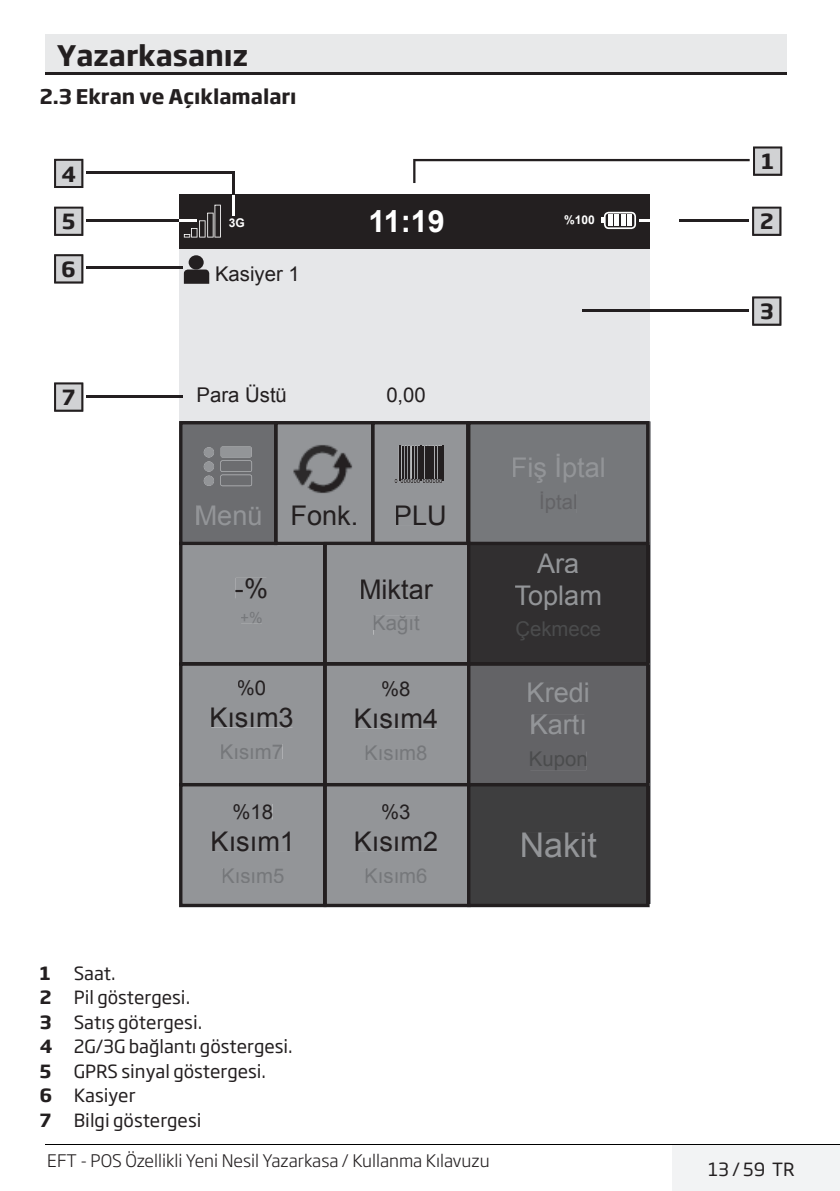
<style>
.page{position:relative;width:840px;height:1191px;background:#fff}
.page>*{position:absolute;margin:0;border:0;box-sizing:border-box;transform-origin:0 0}
.t1{font:33.8px "Arial";color:#939598}
.t2{font:700 30.4px "Arial";color:#fff}
.t3{font:700 28px "Soho Gothic Pro";color:#231f20}
.t4{font:27px "Arial";color:#231f20}
.t5{font:27px/31.8px "Arial";color:#939598}
.t6{font:700 20.6px "Soho Gothic Pro";color:#231f20}
.t7{font:20.4px "Arial";color:#231f20}
.t8{font:20.4px "Arial";color:#76787b}
.t9{font:20.4px "Arial";color:#4b4c4d}
.t10{font:20.4px "Arial";color:#636366}
.t11{font:700 20px "Soho Gothic Pro";color:#231f20}
.t12{font:18px/24.4px "Soho Gothic Pro";color:#231f20}
.t13{font:700 18px "Soho Gothic Pro";color:#231f20}
.t14{font:300 17.2px "Soho Gothic Pro";color:#231f20}
.t15{font:15.2px "Arial";color:#76787b}
.t16{font:700 12px "Arial";color:#fff}
.s1{color:#939598}
.s2{font-weight:700}
</style>
<div class="page">
<div style="left:671px;top:1145px;width:168px;height:46px;background:#f2f3f4"></div>
<hr style="left:45px;top:1144px;width:794px;height:1px;background:#000">
<div style="left:45px;top:34px;width:741px;height:40px;background:#e8e9ea"></div>
<hr style="left:45px;top:73px;width:741px;height:2px;background:#231f20">
<div style="left:179px;top:194px;width:470px;height:713px;background:#e6e7e9"></div>
<div style="left:179px;top:194px;width:470px;height:54px;background:#231f20"></div>
<svg style="left:601px;top:212px;width:34px;height:17px"></svg>
<div style="left:627px;top:215px;width:5px;height:11px;background:#fff"></div>
<div style="left:620px;top:215px;width:5px;height:11px;background:#fff"></div>
<hr style="left:614px;top:215px;width:4px;height:11px;background:#fff">
<div style="left:607px;top:215px;width:5px;height:11px;background:#fff"></div>
<svg style="left:184px;top:269px;width:25px;height:15px"></svg>
<div style="left:188px;top:255px;width:15px;height:14px;background:#231f20;border-radius:50%"></div>
<svg style="left:179px;top:421px;width:471px;height:486px;background:#717274"></svg>
<img style="left:293px;top:444px;width:60px;height:49px">
<hr style="left:638px;top:219px;width:110px;height:2px;background:#231f20">
<svg style="left:752px;top:207px;width:28px;height:29px"></svg>
<hr style="left:638px;top:219px;width:40px;height:2px;background:#fff">
<hr style="left:582px;top:309px;width:166px;height:2px;background:#231f20">
<svg style="left:752px;top:296px;width:28px;height:30px"></svg>
<svg style="left:413px;top:146px;width:368px;height:37px"></svg>
<hr style="left:86px;top:267px;width:97px;height:2px;background:#231f20">
<svg style="left:54px;top:254px;width:29px;height:29px"></svg>
<hr style="left:86px;top:395px;width:97px;height:2px;background:#231f20">
<svg style="left:54px;top:382px;width:29px;height:29px"></svg>
<hr style="left:86px;top:219px;width:111px;height:2px;background:#231f20">
<svg style="left:54px;top:207px;width:29px;height:29px"></svg>
<svg style="left:179px;top:205px;width:42px;height:32px"></svg>
<hr style="left:86px;top:171px;width:148px;height:2px;background:#231f20">
<svg style="left:54px;top:159px;width:29px;height:29px"></svg>
<hr style="left:233px;top:194px;width:2px;height:22px;background:#fff">
<hr style="left:233px;top:171px;width:2px;height:23px;background:#231f20">
<h3 class="t3" style="left:57px;top:33px;width:193px">Yazarkasanız</h3>
<p class="t11" style="left:40px;top:80px;width:258px">2.3 Ekran ve Açıklamaları</p>
<p class="t6" style="left:61px;top:157px;width:16px">4</p>
<p class="t6" style="left:62px;top:205px;width:15px">5</p>
<p class="t16" style="left:228px;top:215px;width:18px">3G</p>
<h2 class="t2" style="left:368px;top:201px;width:78px">11:19</h2>
<p class="t16" style="left:563px;top:212px;width:32px">%100</p>
<p class="t6" style="left:62px;top:253px;width:16px">6</p>
<p class="t7" style="left:215px;top:261px;width:86px">Kasiyer 1</p>
<p class="t6" style="left:62px;top:381px;width:15px">7</p>
<p class="t7" style="left:196px;top:381px;width:92px">Para Üstü</p>
<p class="t7" style="left:386px;top:381px;width:41px">0,00</p>
<h3 class="t4" style="left:194px;top:497px;width:165px"><span class="s1">Menü</span> Fonk.</h3>
<h3 class="t4" style="left:394px;top:497px;width:54px">PLU</h3>
<h3 class="t5" style="left:510px;top:452px;width:96px">Fiş İptal</h3>
<p class="t10" style="left:538px;top:488px;width:40px">İptal</p>
<h3 class="t4" style="left:235px;top:570px;width:35px">-%</h3>
<p class="t15" style="left:240px;top:607px;width:24px">+%</p>
<h3 class="t4" style="left:359px;top:571px;width:75px">Miktar</h3>
<p class="t8" style="left:372px;top:610px;width:49px">Kağıt</p>
<h3 class="t5" style="left:514px;top:547px;width:89px;text-align:center">Ara<br>Toplam</h3>
<p class="t9" style="left:515px;top:616px;width:87px">Çekmece</p>
<p class="t7" style="left:237px;top:674px;width:31px">%0</p>
<h3 class="t4" style="left:209px;top:699px;width:86px">Kısım3</h3>
<p class="t8" style="left:220px;top:738px;width:65px">Kısım7</p>
<p class="t7" style="left:381px;top:675px;width:31px">%8</p>
<h3 class="t4" style="left:353px;top:700px;width:86px">Kısım4</h3>
<p class="t8" style="left:364px;top:739px;width:65px">Kısım8</p>
<h3 class="t5" style="left:526px;top:677px;width:65px">Kredi<br>Kartı</h3>
<p class="t9" style="left:528px;top:745px;width:60px">Kupon</p>
<p class="t7" style="left:232px;top:798px;width:42px">%18</p>
<h3 class="t4" style="left:210px;top:823px;width:86px">Kısım1</h3>
<p class="t8" style="left:221px;top:862px;width:65px">Kısım5</p>
<p class="t7" style="left:381px;top:798px;width:31px">%3</p>
<h3 class="t4" style="left:353px;top:823px;width:86px">Kısım2</h3>
<p class="t8" style="left:364px;top:862px;width:65px">Kısım6</p>
<h1 class="t1" style="left:519px;top:823px;width:79px">Nakit</h1>
<p class="t12" style="left:40px;top:960px;width:254px;text-indent:34px">Saat.<br><span class="s2">2</span> Pil göstergesi.<br><span class="s2">3</span> Satış götergesi.<br><span class="s2">4</span> 2G/3G bağlantı göstergesi.<br><span class="s2">5</span> GPRS sinyal göstergesi.<br><span class="s2">6</span> Kasiyer<br><span class="s2">7</span></p>
<p class="t13" style="left:40px;top:959px;width:12px">1</p>
<p class="t12" style="left:74px;top:1106px;width:129px">Bilgi göstergesi</p>
<p class="t14" style="left:47px;top:1147px;width:443px">EFT - POS Özellikli Yeni Nesil Yazarkasa / Kullanma Kılavuzu</p>
<p class="t6" style="left:761px;top:145px;width:14px">1</p>
<p class="t6" style="left:759px;top:205px;width:15px">2</p>
<p class="t6" style="left:759px;top:295px;width:15px">3</p>
<p class="t12" style="left:707px;top:1156px;width:88px">13 / 59 TR</p>
</div>
